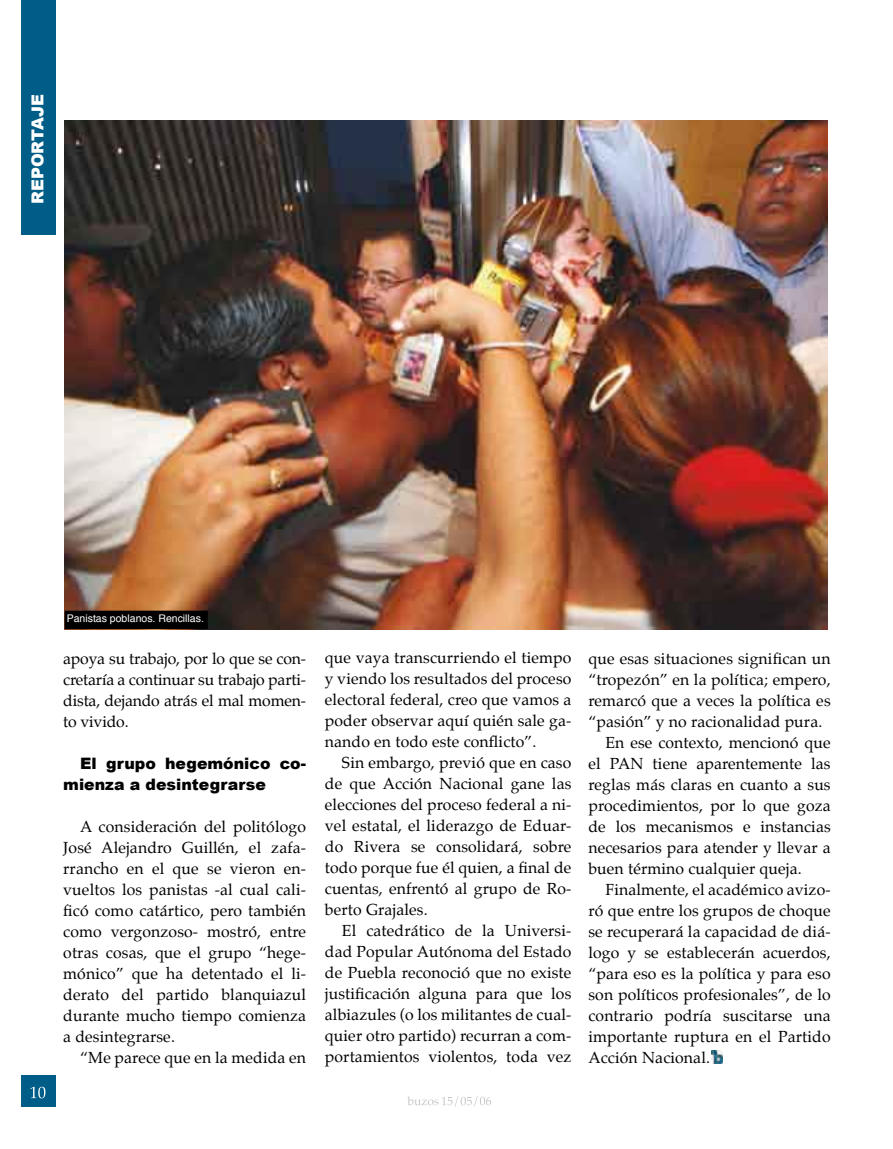
<style>
.page{position:relative;width:893px;height:1149px;background:#fff}
.page>*{position:absolute;margin:0;border:0;box-sizing:border-box;transform-origin:0 0}
.t1{font:900 16.5px "Arial";color:#fff}
.t2{font:15.75px/21px "Palatino";letter-spacing:.01em;color:#000;text-align:justify}
.t3{font:900 15.75px/21px "Arial";color:#000}
.t4{font:10.5px "Helvetica";color:#fff}
</style>
<div class="page">
<div style="left:21px;top:0;width:34px;height:234px;background:#005d88"></div>
<div style="left:21px;top:1074px;width:34px;height:31px;background:#005d88"></div>
<svg style="left:31px;top:1086px;width:14px;height:11px"></svg>
<svg style="left:408px;top:1096px;width:83px;height:10px"></svg>
<img style="left:64px;top:120px;width:763px;height:509px">
<div style="left:65px;top:611px;width:142px;height:17px;background:#000"></div>
<div style="left:65px;top:610px;width:143px;height:19px;border:2px solid #000"></div>
<svg style="left:711px;top:1050px;width:12px;height:12px"></svg>
<p class="t1" style="left:25px;top:204px;width:111px;rotate:-90deg">REPORTAJE</p>
<p class="t4" style="left:67px;top:609px;width:139px">Panistas poblanos. Rencillas.</p>
<p class="t2" style="left:63px;top:648px;width:244px">apoya su trabajo, por lo que se con&shy;cretaría a continuar su trabajo parti&shy;dista, dejando atrás el mal momen&shy;to vivido.</p>
<p class="t3" style="left:63px;top:752px;width:244px;text-indent:17px">El grupo hegemónico co&shy;mienza a desintegrarse</p>
<p class="t2" style="left:63px;top:816px;width:244px;text-indent:17px">A consideración del politólogo José Alejandro Guillén, el zafa&shy;rrancho en el que se vieron en&shy;vueltos los panistas -al cual cali&shy;ficó como catártico, pero también como vergonzoso- mostró, entre otras cosas, que el grupo “hege&shy;mónico” que ha detentado el li&shy;derato del partido blanquiazul durante mucho tiempo comienza a desintegrarse.</p>
<p class="t2" style="left:80px;top:1047px;width:227px">“Me parece que en la medida en</p>
<p class="t2" style="left:325px;top:646px;width:248px">que vaya transcurriendo el tiempo y viendo los resultados del proceso electoral federal, creo que vamos a poder observar aquí quién sale ga&shy;nando en todo este conflicto”.</p>
<p class="t2" style="left:325px;top:751px;width:248px;text-indent:17px">Sin embargo, previó que en caso de que Acción Nacional gane las elecciones del proceso federal a ni&shy;vel estatal, el liderazgo de Eduar&shy;do Rivera se consolidará, sobre todo porque fue él quien, a final de cuentas, enfrentó al grupo de Ro&shy;berto Grajales.</p>
<p class="t2" style="left:325px;top:919px;width:248px;text-indent:17px">El catedrático de la Universi&shy;dad Popular Autónoma del Estado de Puebla reconoció que no existe justificación alguna para que los albiazules (o los militantes de cual&shy;quier otro partido) recurran a com&shy;portamientos violentos, toda vez</p>
<p class="t2" style="left:588px;top:647px;width:244px">que esas situaciones significan un</p>
<p class="t2" style="left:588px;top:668px;width:244px">“tropezón” en la política; empero,</p>
<p class="t2" style="left:588px;top:689px;width:244px">remarcó que a veces la política es</p>
<p class="t2" style="left:588px;top:710px;width:235px">“pasión” y no racionalidad pura.</p>
<p class="t2" style="left:605px;top:731px;width:227px">En ese contexto, mencionó que</p>
<p class="t2" style="left:588px;top:752px;width:244px">el PAN tiene aparentemente las</p>
<p class="t2" style="left:588px;top:773px;width:244px">reglas más claras en cuanto a sus</p>
<p class="t2" style="left:588px;top:794px;width:244px">procedimientos, por lo que goza</p>
<p class="t2" style="left:588px;top:815px;width:244px">de los mecanismos e instancias</p>
<p class="t2" style="left:588px;top:836px;width:244px">necesarios para atender y llevar a</p>
<p class="t2" style="left:588px;top:857px;width:215px">buen término cualquier queja.</p>
<p class="t2" style="left:605px;top:878px;width:227px">Finalmente, el académico avizo-</p>
<p class="t2" style="left:588px;top:899px;width:244px">ró que entre los grupos de choque</p>
<p class="t2" style="left:588px;top:920px;width:244px">se recuperará la capacidad de diá-</p>
<p class="t2" style="left:588px;top:941px;width:244px">logo y se establecerán acuerdos,</p>
<p class="t2" style="left:588px;top:962px;width:244px">“para eso es la política y para eso</p>
<p class="t2" style="left:588px;top:983px;width:244px">son políticos profesionales”, de lo</p>
<p class="t2" style="left:588px;top:1004px;width:244px">contrario podría suscitarse una</p>
<p class="t2" style="left:588px;top:1025px;width:244px">importante ruptura en el Partido</p>
<p class="t2" style="left:588px;top:1046px;width:123px">Acción Nacional.</p>
</div>
